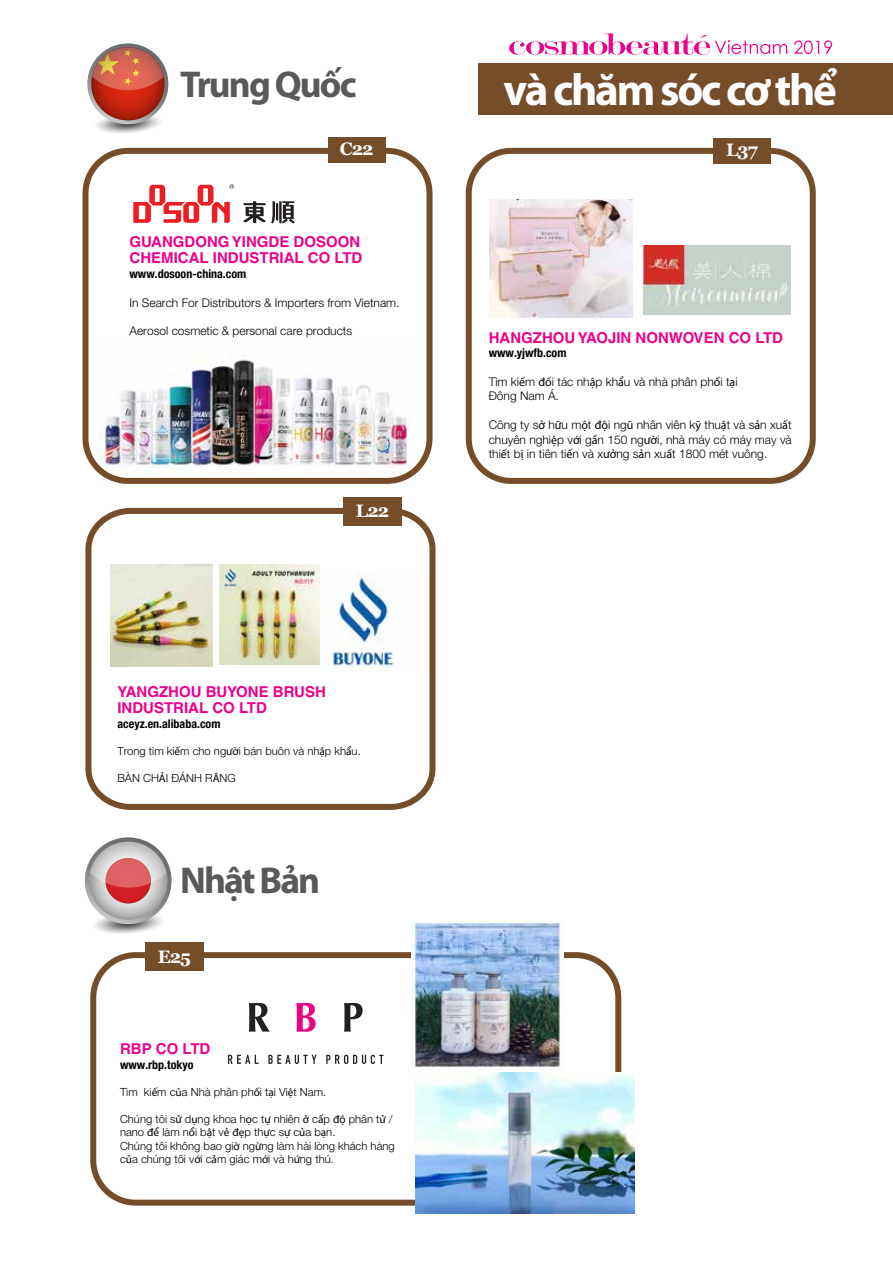
<style>
.page{position:relative;width:893px;height:1263px;background:#fff}
.page>*{position:absolute;margin:0;border:0;box-sizing:border-box;transform-origin:0 0}
.t1{font:700 45px "Myriad Pro";letter-spacing:-.05em;color:#fff}
.t2{font:700 37.5px "Myriad Pro";letter-spacing:-.05em;color:#58595b}
.t3{font:700 18px "Georgia";letter-spacing:-.05em;color:#fff}
.t4{font:700 15px/16.8px "Helvetica";color:#ec008c}
.t5{font:300 12px/14.4px "Helvetica Neue LT Std";color:#010101}
.t6{font:700 condensed 12px "Helvetica Neue LT Std";color:#010101}
.t7{font:300 11.25px/13.5px "Helvetica Neue LT Std";color:#010101}
.s1{font-family:"Myriad Pro";font-weight:400}
</style>
<div class="page">
<div style="left:90px;top:952px;width:531px;height:254px;border:6px solid #754d29;border-radius:43px"></div>
<div style="left:466px;top:148px;width:350px;height:336px;border:6px solid #754d29;border-radius:43px"></div>
<div style="left:713px;top:138px;width:57px;height:25px;background:#754d29"></div>
<img style="left:644px;top:245px;width:147px;height:69px">
<img style="left:490px;top:199px;width:143px;height:119px">
<div style="left:145px;top:942px;width:58px;height:29px;background:#754d29"></div>
<svg style="left:249px;top:1003px;width:21px;height:29px"></svg>
<svg style="left:297px;top:1003px;width:19px;height:29px"></svg>
<svg style="left:344px;top:1003px;width:19px;height:29px"></svg>
<svg style="left:228px;top:1055px;width:31px;height:9px"></svg>
<svg style="left:268px;top:1055px;width:49px;height:9px"></svg>
<svg style="left:326px;top:1055px;width:58px;height:9px"></svg>
<img style="left:412px;top:921px;width:152px;height:147px">
<img style="left:416px;top:1072px;width:219px;height:142px">
<svg style="left:85px;top:505px;width:351px;height:305px"></svg>
<div style="left:343px;top:497px;width:58px;height:29px;background:#754d29"></div>
<img style="left:220px;top:565px;width:99px;height:99px">
<img style="left:111px;top:565px;width:102px;height:101px">
<div style="left:478px;top:63px;width:415px;height:51px;background:#754d29"></div>
<svg style="left:509px;top:33px;width:278px;height:22px"></svg>
<svg style="left:794px;top:40px;width:38px;height:14px"></svg>
<svg style="left:87px;top:43px;width:82px;height:90px"></svg>
<svg style="left:84px;top:837px;width:88px;height:97px"></svg>
<div style="left:83px;top:148px;width:349px;height:336px;border:6px solid #754d29;border-radius:43px"></div>
<div style="left:328px;top:137px;width:57px;height:25px;background:#754d29"></div>
<svg style="left:133px;top:184px;width:101px;height:39px"></svg>
<svg style="left:243px;top:201px;width:52px;height:22px"></svg>
<img style="left:99px;top:359px;width:314px;height:125px">
<h2 class="t2" style="left:180px;top:60px;width:178px">Trung Quốc</h2>
<h1 class="t1" style="left:503px;top:60px;width:335px">và chăm sóc cơ thể</h1>
<h3 class="t3" style="left:340px;top:138px;width:35px">C22</h3>
<p class="t4" style="left:129px;top:233px;width:234px">GUANGDONG YINGDE DOSOON<br>CHEMICAL INDUSTRIAL CO LTD</p>
<p class="t6" style="left:129px;top:266px;width:118px">www.dosoon-china.com</p>
<p class="t5" style="left:129px;top:295px;width:272px">In Search For Distributors &amp; Importers from Vietnam.</p>
<p class="t5" style="left:129px;top:324px;width:224px">Aerosol cosmetic &amp; personal care products</p>
<h3 class="t3" style="left:356px;top:500px;width:35px">L22</h3>
<p class="t4" style="left:117px;top:683px;width:210px">YANGZHOU BUYONE BRUSH<br>INDUSTRIAL CO LTD</p>
<p class="t6" style="left:117px;top:716px;width:105px">aceyz.en.alibaba.com</p>
<p class="t7" style="left:117px;top:744px;width:245px">Trong tìm ki<span class="s1">ế</span>m cho ng<span class="s1">ườ</span>i bán buôn và nh<span class="s1">ậ</span>p kh<span class="s1">ẩ</span>u.</p>
<p class="t7" style="left:117px;top:771px;width:120px">BÀN CH<span class="s1">Ả</span>I ÐÁNH R<span class="s1">Ă</span>NG</p>
<h2 class="t2" style="left:180px;top:856px;width:142px">Nhật Bản</h2>
<h3 class="t3" style="left:158px;top:945px;width:35px">E25</h3>
<p class="t4" style="left:120px;top:1040px;width:92px">RBP CO LTD</p>
<p class="t6" style="left:120px;top:1057px;width:75px">www.rbp.tokyo</p>
<p class="t7" style="left:120px;top:1084px;width:208px">Tìm ki<span class="s1">ế</span>m c<span class="s1">ủ</span>a Nhà phân ph<span class="s1">ố</span>i t<span class="s1">ạ</span>i Vi<span class="s1">ệ</span>t Nam.</p>
<p class="t7" style="left:120px;top:1111px;width:276px">Chúng tôi s<span class="s1">ử</span> d<span class="s1">ụ</span>ng khoa h<span class="s1">ọ</span>c t<span class="s1">ự</span> nhiên <span class="s1">ở</span> c<span class="s1">ấ</span>p <span class="s1">độ</span> phân t<span class="s1">ử</span> / nano <span class="s1">để</span> làm n<span class="s1">ổ</span>i b<span class="s1">ậ</span>t v<span class="s1">ẻ đẹ</span>p th<span class="s1">ự</span>c s<span class="s1">ự</span> c<span class="s1">ủ</span>a b<span class="s1">ạ</span>n.<br>Chúng tôi không bao gi<span class="s1">ờ</span> ng<span class="s1">ừ</span>ng làm hài lòng khách hàng c<span class="s1">ủ</span>a chúng tôi v<span class="s1">ớ</span>i c<span class="s1">ả</span>m giác m<span class="s1">ớ</span>i và h<span class="s1">ứ</span>ng thú.</p>
<h3 class="t3" style="left:726px;top:139px;width:33px">L37</h3>
<p class="t4" style="left:489px;top:329px;width:296px">HANGZHOU YAOJIN NONWOVEN CO LTD</p>
<p class="t6" style="left:489px;top:346px;width:79px">www.yjwfb.com</p>
<p class="t5" style="left:489px;top:374px;width:250px">Tìm ki<span class="s1">ế</span>m <span class="s1">đố</span>i tác nh<span class="s1">ậ</span>p kh<span class="s1">ẩ</span>u và nhà phân ph<span class="s1">ố</span>i t<span class="s1">ạ</span>i<br>Ðông Nam Á.</p>
<p class="t5" style="left:489px;top:417px;width:305px;text-align:justify">Công ty s<span class="s1">ở</span> h<span class="s1">ữ</span>u m<span class="s1">ộ</span>t <span class="s1">độ</span>i ng<span class="s1">ũ</span> nhân viên k<span class="s1">ỹ</span> thu<span class="s1">ậ</span>t và s<span class="s1">ả</span>n xu<span class="s1">ấ</span>t chuyên nghi<span class="s1">ệ</span>p v<span class="s1">ớ</span>i g<span class="s1">ầ</span>n 150 ng<span class="s1">ườ</span>i, nhà máy có máy may và thi<span class="s1">ế</span>t b<span class="s1">ị</span> in tiên ti<span class="s1">ế</span>n và x<span class="s1">ưở</span>ng s<span class="s1">ả</span>n xu<span class="s1">ấ</span>t 1800 mét vuông.</p>
</div>
